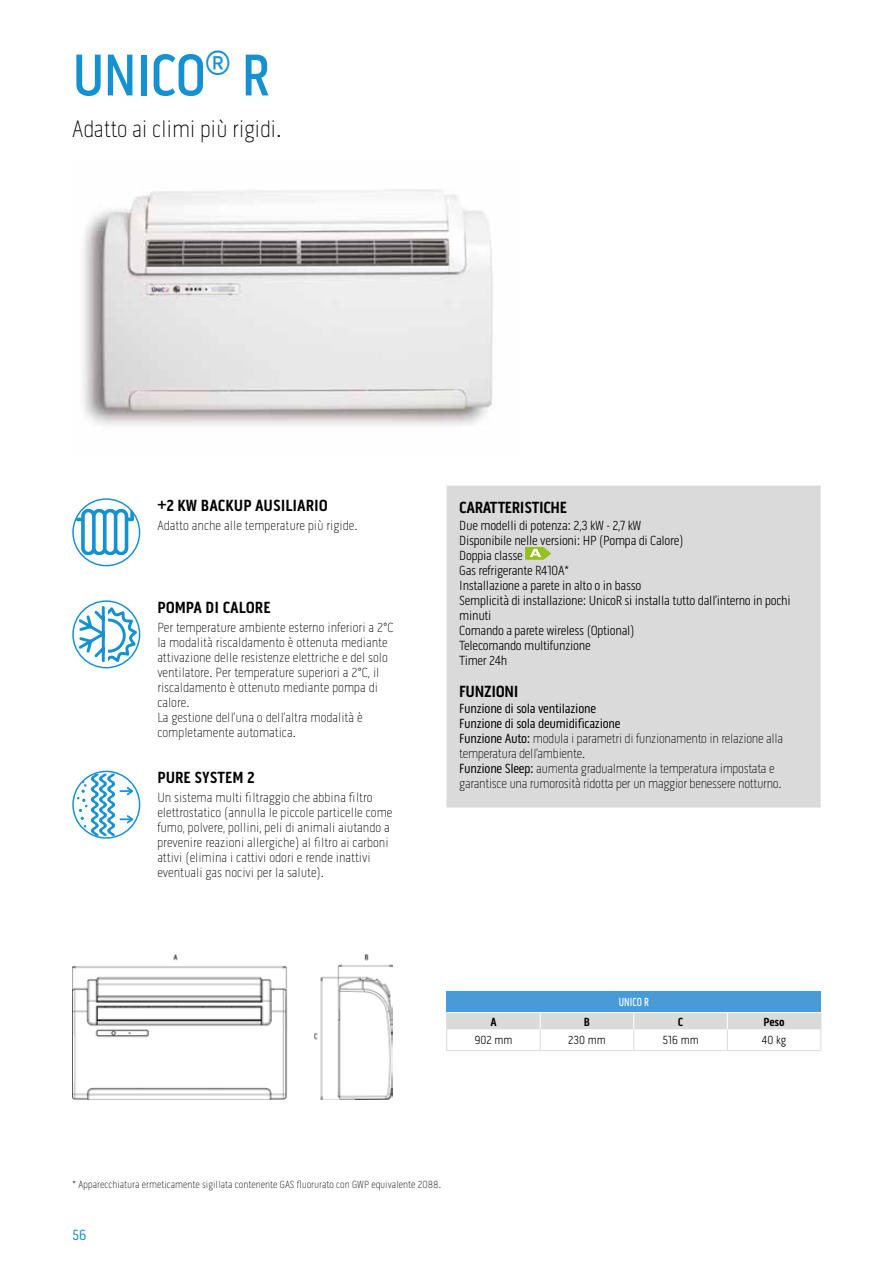
<style>
.page{position:relative;width:893px;height:1263px;background:#fff}
.page>*{position:absolute;margin:0;border:0;box-sizing:border-box;transform-origin:0 0}
.t1{font:500 60px "Pill Gothic 300 mg";letter-spacing:-.02em;color:#1391d1;scale:.95 1}
.t2{font:100 24px "Pill Gothic 300 mg";letter-spacing:-.01em;color:#000}
.t3{font:700 16.5px "Pill Gothic 300 mg";color:#000}
.t4{font:700 16.5px "Pill Gothic 300 mg";letter-spacing:-.02em;color:#000}
.t5{font:15px "Pill Gothic 300 mg";color:#1391d1}
.t6{font:100 13.5px/15px "Pill Gothic 300 mg";color:#000}
.t7{font:300 13.5px/15px "Pill Gothic 300 mg";letter-spacing:-.02em;color:#000}
.t8{font:100 13.5px/15px "Pill Gothic 300 mg";letter-spacing:-.02em;color:#000}
.t9{font:300 12px "Pill Gothic 300 mg";color:#000}
.t10{font:700 12px "Pill Gothic 300 mg";color:#000}
.t11{font:500 12px "Pill Gothic 300 mg";color:#fff;scale:.8 1}
.t12{font:100 10.5px "Pill Gothic 300 mg";color:#000}
.s1{font-weight:400}
</style>
<div class="page">
<img style="left:83px;top:189px;width:410px;height:236px">
<svg style="left:76px;top:509px;width:58px;height:46px"></svg>
<div style="left:72px;top:498px;width:68px;height:68px;border:1px solid #1391d1;border-radius:50%"></div>
<div style="left:72px;top:600px;width:68px;height:68px;border:1px solid #1391d1;border-radius:50%"></div>
<svg style="left:76px;top:604px;width:60px;height:61px"></svg>
<svg style="left:77px;top:773px;width:56px;height:63px"></svg>
<div style="left:72px;top:771px;width:68px;height:68px;border:1px solid #1391d1;border-radius:50%"></div>
<div style="left:446px;top:486px;width:375px;height:321px;background:#dadada"></div>
<svg style="left:525px;top:547px;width:26px;height:13px"></svg>
<img style="left:72px;top:954px;width:321px;height:146px">
<div style="left:447px;top:991px;width:374px;height:21px;background:#499bd8"></div>
<svg style="left:446px;top:1012px;width:376px;height:39px"></svg>
<h1 class="t1" style="left:72px;top:40px;width:209px">UNICO<sup>®</sup> R</h1>
<h2 class="t2" style="left:72px;top:115px;width:211px">Adatto ai climi più rigidi.</h2>
<p class="t3" style="left:157px;top:495px;width:172px">+2 KW BACKUP AUSILIARIO</p>
<p class="t6" style="left:157px;top:517px;width:202px">Adatto anche alle temperature più rigide.</p>
<p class="t3" style="left:157px;top:597px;width:115px">POMPA DI CALORE</p>
<p class="t6" style="left:157px;top:620px;width:238px">Per temperature ambiente esterno inferiori a 2°C la modalità riscaldamento è ottenuta mediante attivazione delle resistenze elettriche e del solo ventilatore. Per temperature superiori a 2°C, il riscaldamento è ottenuto mediante pompa di calore.<br>La gestione dell’una o dell’altra modalità è completamente automatica.</p>
<p class="t3" style="left:157px;top:767px;width:99px">PURE SYSTEM 2</p>
<p class="t6" style="left:157px;top:790px;width:237px">Un sistema multi filtraggio che abbina filtro elettrostatico (annulla le piccole particelle come fumo, polvere, pollini, peli di animali aiutando a prevenire reazioni allergiche) al filtro ai carboni attivi (elimina i cattivi odori e rende inattivi eventuali gas nocivi per la salute).</p>
<p class="t4" style="left:459px;top:498px;width:109px">CARATTERISTICHE</p>
<p class="t7" style="left:459px;top:518px;width:333px">Due modelli di potenza: 2,3 kW - 2,7 kW<br>Disponibile nelle versioni: HP (Pompa di Calore)<br>Doppia classe<br>Gas refrigerante R410A*<br>Installazione a parete in alto o in basso<br>Semplicità di installazione: UnicoR si installa tutto dall’interno in pochi minuti<br>Comando a parete wireless (Optional)<br>Telecomando multifunzione<br>Timer 24h</p>
<p class="t4" style="left:459px;top:681px;width:61px">FUNZIONI</p>
<p class="t8" style="left:459px;top:701px;width:325px"><span class="s1">Funzione di sola ventilazione<br>Funzione di sola deumidificazione<br>Funzione Auto:</span> modula i parametri di funzionamento in relazione alla temperatura dell’ambiente.<br><span class="s1">Funzione Sleep:</span> aumenta gradualmente la temperatura impostata e garantisce una rumorosità ridotta per un maggior benessere notturno.</p>
<p class="t11" style="left:619px;top:995px;width:39px">UNICO R</p>
<p class="t10" style="left:490px;top:1014px;width:8px">A</p>
<p class="t10" style="left:584px;top:1014px;width:8px">B</p>
<p class="t10" style="left:678px;top:1014px;width:7px">C</p>
<p class="t10" style="left:764px;top:1014px;width:22px">Peso</p>
<p class="t9" style="left:474px;top:1033px;width:39px">902 mm</p>
<p class="t9" style="left:568px;top:1033px;width:39px">230 mm</p>
<p class="t9" style="left:662px;top:1033px;width:38px">516 mm</p>
<p class="t9" style="left:762px;top:1033px;width:26px">40 kg</p>
<p class="t12" style="left:72px;top:1178px;width:370px">* Apparecchiatura ermeticamente sigillata contenente GAS fluorurato con GWP equivalente 2088.</p>
<p class="t5" style="left:72px;top:1226px;width:16px">56</p>
</div>
